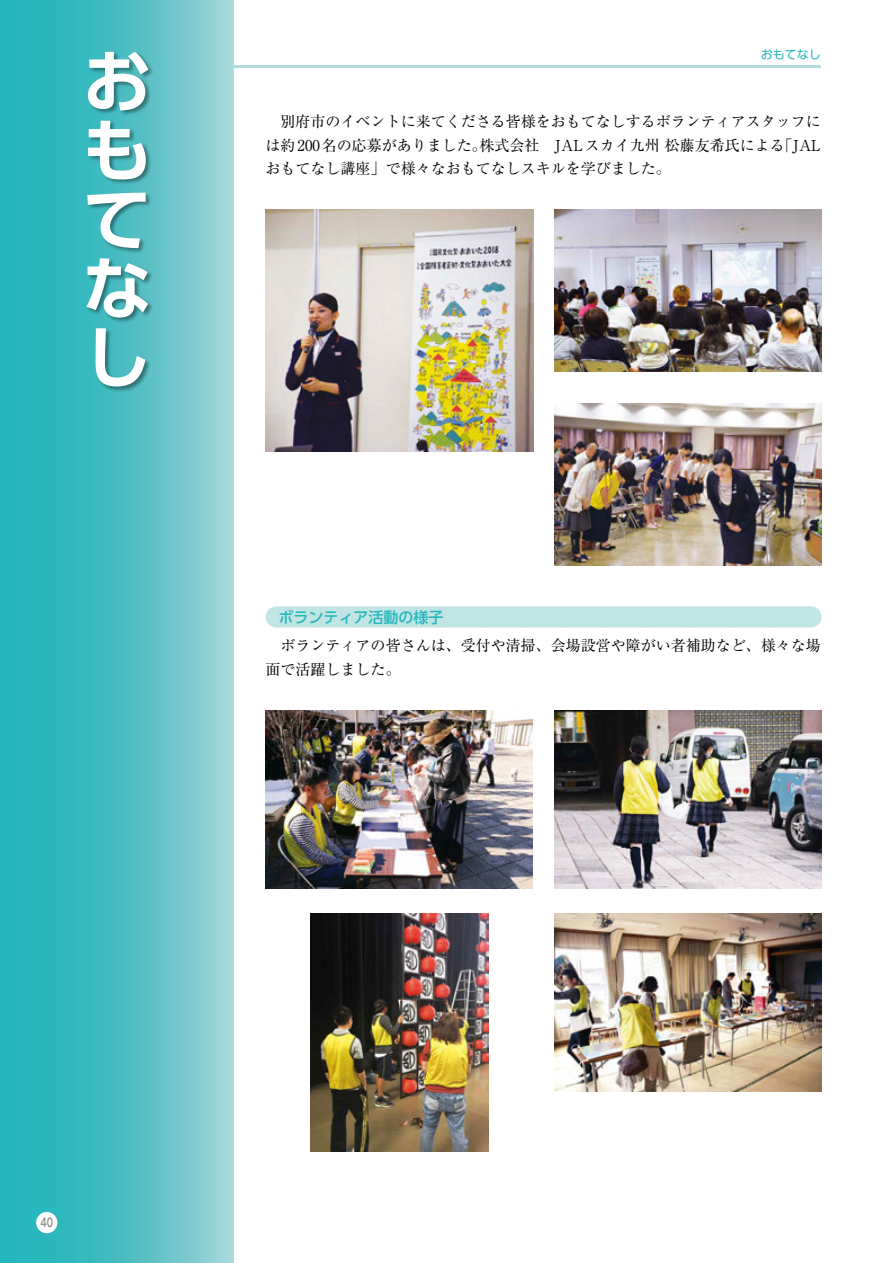
<style>
.page{position:relative;width:893px;height:1263px;background:#fff}
.page>*{position:absolute;margin:0;border:0;box-sizing:border-box;transform-origin:0 0}
.t1{font:700 69px/69px "UD Shin Go Pro De";color:#fff;text-align:justify}
.t2{font:15px/23.9px "Ryumin Pro";color:#000;text-align:justify}
.t3{font:500 15px "UD Shin Go Pro";color:#26b7bc}
.t4{font:12px "UD Shin Go Pro";color:#26b7bc}
.t5{font:500 12px "UD Shin Go Pro";color:#898989;scale:.8 1}
</style>
<div class="page">
<hr style="left:117px;top:65px;width:704px;height:3px;background:#afddde">
<svg style="left:0;top:0;width:234px;height:1263px"></svg>
<div style="left:86px;top:51px;width:69px;height:342px;background:#000;opacity:.4"></div>
<div style="left:276px;top:606px;width:534px;height:21px;background:#c1e4e5"></div>
<svg style="left:317px;top:606px;width:473px;height:1px"></svg>
<svg style="left:810px;top:606px;width:1px;height:21px"></svg>
<img style="left:266px;top:210px;width:268px;height:241px">
<img style="left:266px;top:710px;width:267px;height:178px">
<img style="left:310px;top:913px;width:178px;height:238px">
<img style="left:555px;top:710px;width:267px;height:178px">
<img style="left:555px;top:210px;width:267px;height:161px">
<img style="left:555px;top:404px;width:267px;height:162px">
<img style="left:555px;top:913px;width:267px;height:179px">
<div style="left:36px;top:1212px;width:21px;height:21px;background:#fff;border-radius:50%"></div>
<h1 class="t1" style="left:82px;top:45px;width:67px">おもてなし</h1>
<p class="t4" style="left:761px;top:44px;width:61px">おもてなし</p>
<p class="t2" style="left:266px;top:108px;width:557px;text-indent:15px">別府市のイベントに来てくださる皆様をおもてなしするボランティアスタッフには約200名の応募がありました。株式会社　JALスカイ九州 松藤友希氏による「JALおもてなし講座」で様々なおもてなしスキルを学びました。</p>
<p class="t3" style="left:278px;top:605px;width:166px">ボランティア活動の様子</p>
<p class="t2" style="left:266px;top:633px;width:556px;text-indent:15px">ボランティアの皆さんは、受付や清掃、会場設営や障がい者補助など、様々な場面で活躍しました。</p>
<p class="t5" style="left:40px;top:1213px;width:17px">40</p>
</div>
